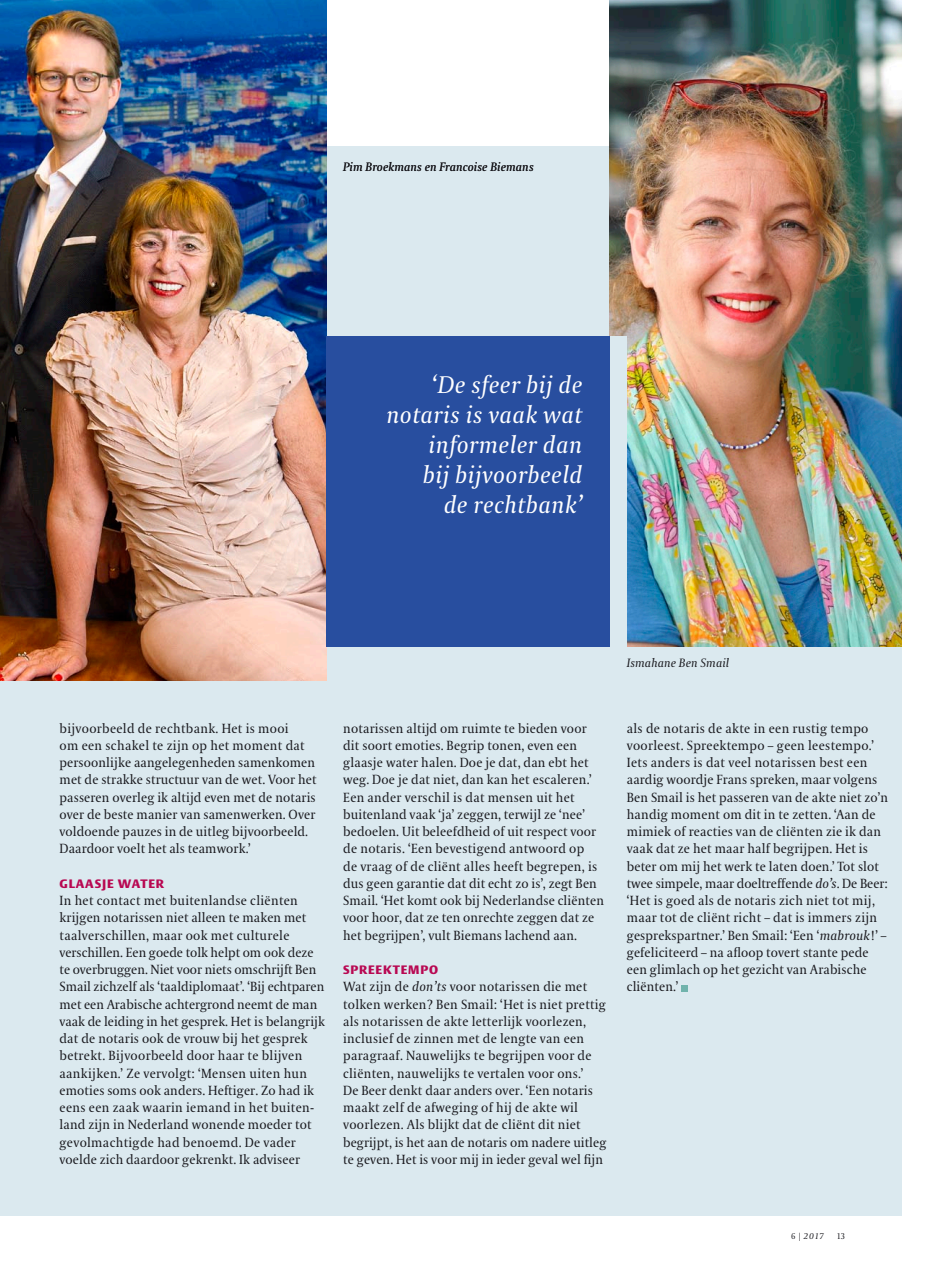
<style>
.page{position:relative;width:936px;height:1263px;background:#fff}
.page>*{position:absolute;margin:0;border:0;box-sizing:border-box;transform-origin:0 0}
.t1{font:italic 24px/30px "VPRO Coranto";letter-spacing:.02em;color:#fff;text-align:right}
.t2{font:13.2px/17.2px "VPRO Coranto";letter-spacing:.015em;color:#1a1a1f}
.t3{font:italic 12px "VPRO Coranto";letter-spacing:.01em;color:#1a1a1f}
.t4{font:700 12px "VPRO Vesta";letter-spacing:.07em;color:#b80852}
.t5{font:italic 8.25px "VPRO Coranto";color:#1a1a1f}
.t6{font:8.25px "VPRO Coranto Cn";color:#1a1a1f}
.s1{font-style:italic}
.s2{font-family:"VPRO Coranto Cn";font-style:normal}
</style>
<div class="page">
<div style="left:0;top:146px;width:901px;height:1070px;background:#dbe9ef"></div>
<svg style="left:681px;top:985px;width:6px;height:6px"></svg>
<img style="left:609px;top:0;width:292px;height:646px">
<div style="left:444px;top:336px;width:182px;height:328px;background:#dbe9ef"></div>
<img style="left:0;top:0;width:326px;height:681px">
<div style="left:326px;top:336px;width:283px;height:310px;background:#284e9f"></div>
<p class="t3" style="left:343px;top:160px;width:192px">Pim Broekmans en Francoise Biemans</p>
<h1 class="t1" style="left:386px;top:370px;width:197px">‘De sfeer bij de notaris is vaak wat informeler dan<br>bij bijvoorbeeld<br>de rechtbank’</h1>
<p class="t3" style="left:626px;top:656px;width:104px">Ismahane Ben Smail</p>
<p class="t2" style="left:60px;top:719px;width:258px">bijvoorbeeld de rechtbank. Het is mooi<br>om een schakel te zijn op het moment dat persoonlijke aangelegenheden samenkomen met de strakke structuur van de wet. Voor het passeren overleg ik altijd even met de notaris over de beste manier van samenwerken. Over voldoende pauzes in de uitleg bijvoorbeeld.<br>Daardoor voelt het als teamwork.’</p>
<p class="t4" style="left:60px;top:878px;width:106px">GLAASJE WATER</p>
<p class="t2" style="left:60px;top:892px;width:267px">In het contact met buitenlandse cliënten krijgen notarissen niet alleen te maken met taalverschillen, maar ook met culturele verschillen. Een goede tolk helpt om ook deze te overbruggen. Niet voor niets omschrijft Ben Smail zichzelf als ‘taaldiplomaat’. ‘Bij echtparen met een Arabische achtergrond neemt de man vaak de leiding in het gesprek. Het is belangrijk dat de notaris ook de vrouw bij het gesprek betrekt. Bijvoorbeeld door haar te blijven aankijken.’ Ze vervolgt: ‘Mensen uiten hun emoties soms ook anders. Heftiger. Zo had ik eens een zaak waarin iemand in het buiten&shy;land zijn in Nederland wonende moeder tot gevolmachtigde had benoemd. De vader voelde zich daardoor gekrenkt. Ik adviseer</p>
<p class="t2" style="left:343px;top:719px;width:262px">notarissen altijd om ruimte te bieden voor dit soort emoties. Begrip tonen, even een glaasje water halen. Doe je dat, dan ebt het weg. Doe je dat niet, dan kan het escaleren.’ Een ander verschil is dat mensen uit het buitenland vaak ‘ja’ zeggen, terwijl ze ‘nee’ bedoelen. Uit beleefdheid of uit respect voor de notaris. ‘Een bevestigend antwoord op<br>de vraag of de cliënt alles heeft begrepen, is dus geen garantie dat dit echt zo is’, zegt Ben Smail. ‘Het komt ook bij Nederlandse cliënten voor hoor, dat ze ten onrechte zeggen dat ze het begrijpen’, vult Biemans lachend aan.</p>
<p class="t4" style="left:343px;top:965px;width:96px">SPREEKTEMPO</p>
<p class="t2" style="left:343px;top:978px;width:265px">Wat zijn de <span class="s1">don’ts</span> voor notarissen die met tolken werken? Ben Smail: ‘Het is niet prettig als notarissen de akte letterlijk voorlezen, inclusief de zinnen met de lengte van een paragraaf. Nauwelijks te begrijpen voor de cliënten, nauwelijks te vertalen voor ons.’<br>De Beer denkt daar anders over. ‘Een notaris maakt zelf de afweging of hij de akte wil voorlezen. Als blijkt dat de cliënt dit niet begrijpt, is het aan de notaris om nadere uitleg te geven. Het is voor mij in ieder geval wel fijn</p>
<p class="t2" style="left:626px;top:719px;width:263px">als de notaris de akte in een rustig tempo voorleest. Spreektempo – geen leestempo.’ Iets anders is dat veel notarissen best een aardig woordje Frans spreken, maar volgens Ben Smail is het passeren van de akte niet zo’n handig moment om dit in te zetten. ‘Aan de mimiek of reacties van de cliënten zie ik dan vaak dat ze het maar half begrijpen. Het is beter om mij het werk te laten doen.’ Tot slot twee simpele, maar doeltreffende <span class="s1">do’s</span>. De Beer: ‘Het is goed als de notaris zich niet tot mij, maar tot de cliënt richt – dat is immers zijn gesprekspartner.’ Ben Smail: ‘Een ‘<span class="s1">mabrouk</span>!’ – gefeliciteerd – na afloop tovert stante pede een glimlach op het gezicht van Arabische cliënten.’</p>
<p class="t5" style="left:791px;top:1231px;width:34px"><span class="s2">6 |</span> 2017</p>
<p class="t6" style="left:837px;top:1231px;width:9px">13</p>
</div>
